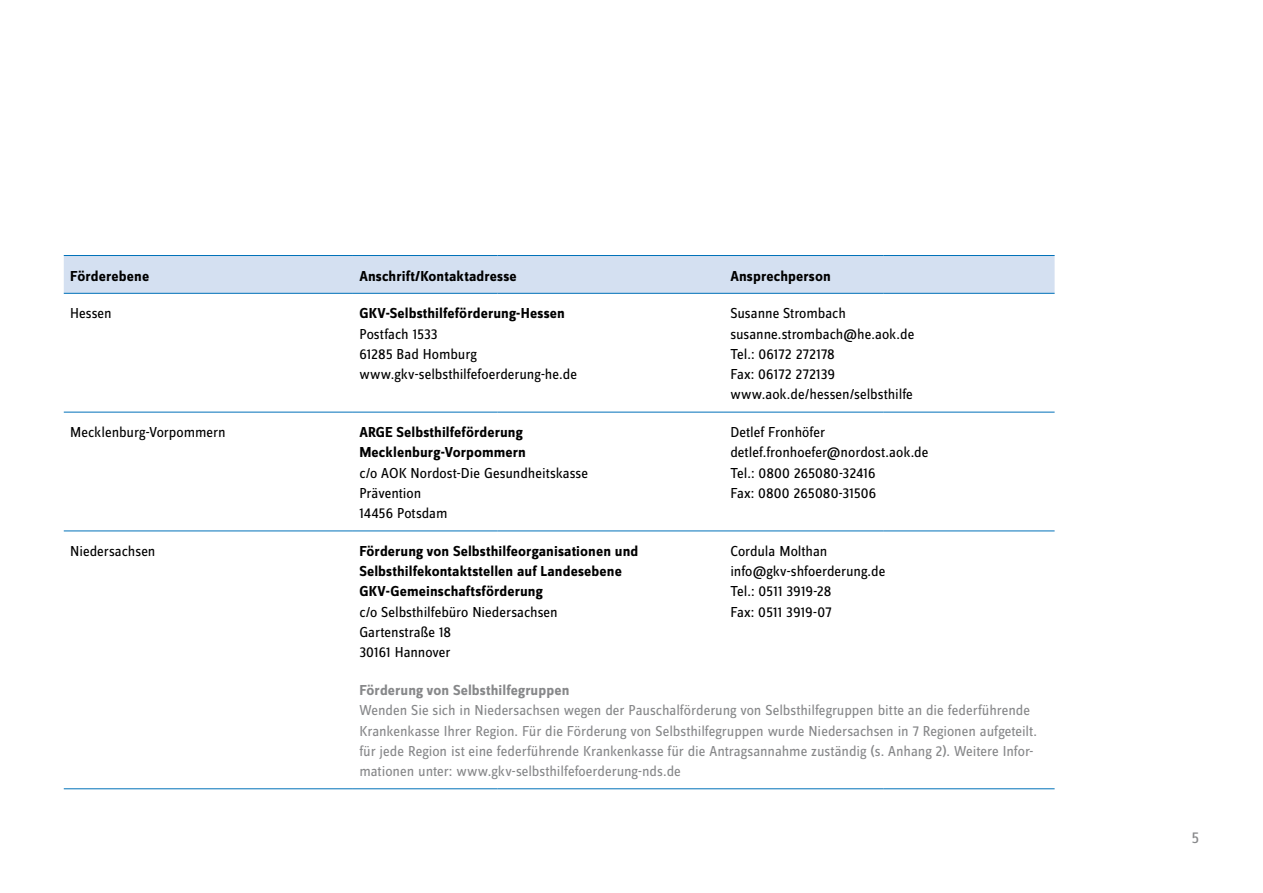
<style>
.page{position:relative;width:1263px;height:893px;background:#fff}
.page>*{position:absolute;margin:0;border:0;box-sizing:border-box;transform-origin:0 0}
.t1{font:16.5px "Zine Sans Dis";color:#87888a}
._03_Fließtext{font:15px/20.2px "Zine Sans Dis";color:#000}
._03_Fließtext-2{font:15px/20.2px "Zine Sans Dis";color:#87888a}
.H2_h2{font:700 15px/20.2px "Zine Sans Dis";letter-spacing:.005em;color:#000}
._03_Fließtext-3{font:700 15px "Zine Sans Dis";letter-spacing:.005em;color:#000}
.H2_h2-2{font:700 15px "Zine Sans Dis";letter-spacing:.005em;color:#87888a}
</style>
<div class="page">
<div style="left:64px;top:256px;width:990px;height:37px;background:#d4e0f1"></div>
<hr style="left:64px;top:412px;width:289px;height:1px;background:#0071b9">
<hr style="left:353px;top:412px;width:144px;height:1px;background:#0071b9">
<hr style="left:497px;top:412px;width:227px;height:1px;background:#0071b9">
<hr style="left:724px;top:412px;width:159px;height:1px;background:#0071b9">
<hr style="left:883px;top:412px;width:171px;height:1px;background:#0071b9">
<hr style="left:64px;top:788px;width:289px;height:1px;background:#0071b9">
<hr style="left:64px;top:255px;width:289px;height:1px;background:#0071b9">
<hr style="left:353px;top:255px;width:144px;height:1px;background:#0071b9">
<hr style="left:497px;top:255px;width:227px;height:1px;background:#0071b9">
<hr style="left:724px;top:255px;width:159px;height:1px;background:#0071b9">
<hr style="left:883px;top:255px;width:171px;height:1px;background:#0071b9">
<hr style="left:64px;top:293px;width:289px;height:1px;background:#0071b9">
<hr style="left:353px;top:293px;width:144px;height:1px;background:#0071b9">
<hr style="left:497px;top:293px;width:227px;height:1px;background:#0071b9">
<hr style="left:724px;top:293px;width:159px;height:1px;background:#0071b9">
<hr style="left:883px;top:293px;width:171px;height:1px;background:#0071b9">
<hr style="left:64px;top:531px;width:289px;height:1px;background:#0071b9">
<hr style="left:353px;top:531px;width:144px;height:1px;background:#0071b9">
<hr style="left:497px;top:531px;width:227px;height:1px;background:#0071b9">
<hr style="left:724px;top:531px;width:159px;height:1px;background:#0071b9">
<hr style="left:883px;top:531px;width:171px;height:1px;background:#0071b9">
<hr style="left:353px;top:788px;width:144px;height:1px;background:#0071b9">
<hr style="left:497px;top:788px;width:227px;height:1px;background:#0071b9">
<hr style="left:724px;top:788px;width:159px;height:1px;background:#0071b9">
<hr style="left:883px;top:788px;width:171px;height:1px;background:#0071b9">
<p class="H2_h2" style="left:70px;top:266px;width:81px">Förderebene</p>
<p class="H2_h2" style="left:359px;top:266px;width:159px">Anschrift/Kontaktadresse</p>
<p class="H2_h2" style="left:730px;top:266px;width:102px">Ansprechperson</p>
<p class="_03_Fließtext" style="left:70px;top:304px;width:43px">Hessen</p>
<p class="_03_Fließtext-3" style="left:359px;top:306px;width:207px">GKV-Selbsthilfeförderung-Hessen</p>
<p class="_03_Fließtext" style="left:359px;top:324px;width:80px">Postfach 1533</p>
<p class="_03_Fließtext" style="left:359px;top:344px;width:119px">61285 Bad Homburg</p>
<p class="_03_Fließtext" style="left:359px;top:365px;width:219px">www.gkv-selbsthilfefoerderung-he.de</p>
<p class="_03_Fließtext" style="left:730px;top:304px;width:117px">Susanne Strombach</p>
<p class="_03_Fließtext" style="left:730px;top:324px;width:186px">susanne.strombach@he.aok.de</p>
<p class="_03_Fließtext" style="left:730px;top:344px;width:106px">Tel.: 06172 272178</p>
<p class="_03_Fließtext" style="left:730px;top:365px;width:184px">Fax: 06172 272139 www.aok.de/hessen/selbsthilfe</p>
<p class="_03_Fließtext" style="left:70px;top:423px;width:157px">Mecklenburg-Vorpommern</p>
<p class="_03_Fließtext-3" style="left:359px;top:425px;width:165px">ARGE Selbsthilfeförderung</p>
<p class="_03_Fließtext-3" style="left:359px;top:445px;width:168px">Mecklenburg-Vorpommern</p>
<p class="_03_Fließtext" style="left:359px;top:463px;width:230px">c/o AOK Nordost-Die Gesundheitskasse</p>
<p class="_03_Fließtext" style="left:359px;top:483px;width:64px">Prävention</p>
<p class="_03_Fließtext" style="left:359px;top:504px;width:90px">14456 Potsdam</p>
<p class="_03_Fließtext" style="left:70px;top:542px;width:87px">Niedersachsen</p>
<h2 class="H2_h2" style="left:359px;top:542px;width:281px">Förderung von Selbsthilfeorganisationen und<br>Selbsthilfekontaktstellen auf Landesebene</h2>
<h2 class="H2_h2" style="left:359px;top:582px;width:185px">GKV-Gemeinschaftsförderung</h2>
<p class="_03_Fließtext" style="left:359px;top:602px;width:200px">c/o Selbsthilfebüro Niedersachsen</p>
<p class="_03_Fließtext" style="left:359px;top:623px;width:93px">Gartenstraße 18</p>
<p class="_03_Fließtext" style="left:359px;top:643px;width:93px">30161 Hannover</p>
<p class="_03_Fließtext" style="left:730px;top:423px;width:96px">Detlef Fronhöfer</p>
<p class="_03_Fließtext" style="left:730px;top:443px;width:200px">detlef.fronhoefer@nordost.aok.de</p>
<p class="_03_Fließtext" style="left:730px;top:463px;width:147px">Tel.: 0800 265080-32416</p>
<p class="_03_Fließtext" style="left:730px;top:483px;width:148px">Fax: 0800 265080-31506</p>
<p class="_03_Fließtext" style="left:730px;top:542px;width:99px">Cordula Molthan</p>
<p class="_03_Fließtext" style="left:730px;top:562px;width:157px">info@gkv-shfoerderung.de</p>
<p class="_03_Fließtext" style="left:730px;top:582px;width:103px">Tel.: 0511 3919-28</p>
<p class="_03_Fließtext" style="left:730px;top:602px;width:103px">Fax: 0511 3919-07</p>
<h2 class="H2_h2-2" style="left:359px;top:682px;width:212px">Förderung von Selbsthilfegruppen</h2>
<p class="_03_Fließtext-2" style="left:359px;top:701px;width:679px">Wenden Sie sich in Niedersachsen wegen der Pauschalförderung von Selbsthilfegruppen bitte an die federführende Krankenkasse Ihrer Region. Für die Förderung von Selbsthilfegruppen wurde Niedersachsen in 7 Regionen aufgeteilt. für jede Region ist eine federführende Krankenkasse für die Antragsannahme zuständig (s. Anhang 2). Weitere Infor&shy;mationen unter: www.gkv-selbsthilfefoerderung-nds.de</p>
<p class="t1" style="left:1191px;top:829px;width:9px">5</p>
</div>
